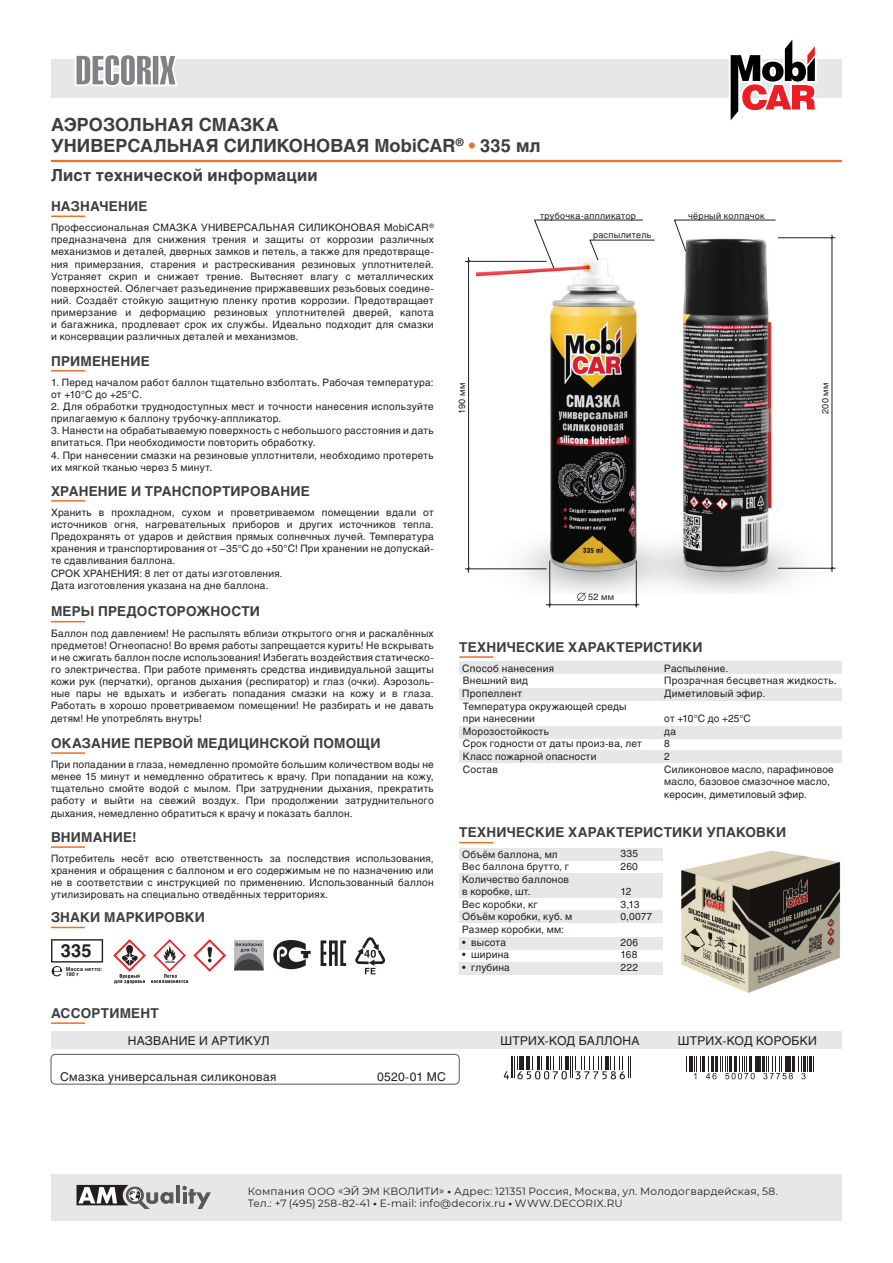
<style>
.page{position:relative;width:893px;height:1263px;background:#fff}
.page>*{position:absolute;margin:0;border:0;box-sizing:border-box;transform-origin:0 0}
.t1{font:700 18px/21.6px "Helios";color:#3e3e3f}
.t2{font:700 18px "Helios";color:#231f20}
.t3{font:700 16.5px "Helios";letter-spacing:.015em;color:#3e3e3f}
.t4{font:700 13.5px "Helios";letter-spacing:.015em;color:#3e3e3f}
.t5{font:12px "Helios";letter-spacing:.025em;color:#231f20}
.t6{font:10.5px/12.6px "Montserrat";letter-spacing:.02em;color:#231f20}
.t7{font:10.2px/12.1px "Helios";letter-spacing:.025em;color:#231f20}
.t8{font:9px "Helios";letter-spacing:.035em;color:#231f20}
.t9{font:700 5.4px/5.6px "Helios";letter-spacing:.035em;color:#231f20}
.s1{color:#f36e21}
.s2{font-weight:700}
</style>
<div class="page">
<div style="left:459px;top:661px;width:383px;height:13px;background:#e6e7e9"></div>
<div style="left:459px;top:750px;width:383px;height:13px;background:#e6e7e9"></div>
<div style="left:459px;top:688px;width:383px;height:12px;background:#e6e7e9"></div>
<div style="left:459px;top:726px;width:383px;height:13px;background:#e6e7e9"></div>
<hr style="left:459px;top:656px;width:34px;height:2px;background:#f36e21">
<hr style="left:51px;top:215px;width:34px;height:2px;background:#f36e21">
<hr style="left:51px;top:370px;width:34px;height:1px;background:#f36e21">
<div style="left:459px;top:848px;width:370px;height:13px;background:#e6e7e9"></div>
<div style="left:459px;top:873px;width:370px;height:25px;background:#e6e7e9"></div>
<div style="left:459px;top:910px;width:370px;height:13px;background:#e6e7e9"></div>
<div style="left:459px;top:937px;width:370px;height:12px;background:#e6e7e9"></div>
<div style="left:459px;top:962px;width:370px;height:12px;background:#e6e7e9"></div>
<hr style="left:459px;top:842px;width:34px;height:1px;background:#f36e21">
<div style="left:663px;top:840px;width:179px;height:167px;background:#fff"></div>
<img style="left:681px;top:850px;width:160px;height:143px">
<hr style="left:51px;top:927px;width:34px;height:1px;background:#f36e21">
<svg style="left:273px;top:940px;width:38px;height:29px"></svg>
<div style="left:234px;top:940px;width:30px;height:30px;background:#bcbdc0"></div>
<svg style="left:234px;top:942px;width:30px;height:28px"></svg>
<svg style="left:113px;top:939px;width:113px;height:45px"></svg>
<svg style="left:51px;top:939px;width:52px;height:37px"></svg>
<div style="left:51px;top:1174px;width:791px;height:46px;background:#e6e7e9"></div>
<hr style="left:176px;top:1185px;width:4px;height:18px;background:#57585a">
<svg style="left:182px;top:1186px;width:29px;height:23px"></svg>
<svg style="left:77px;top:1185px;width:96px;height:24px"></svg>
<hr style="left:51px;top:500px;width:34px;height:2px;background:#f36e21">
<hr style="left:51px;top:621px;width:34px;height:1px;background:#f36e21">
<hr style="left:51px;top:752px;width:34px;height:2px;background:#f36e21">
<hr style="left:51px;top:846px;width:34px;height:2px;background:#f36e21">
<hr style="left:51px;top:160px;width:791px;height:2px;background:#f36e21">
<div style="left:51px;top:60px;width:791px;height:38px;background:#e6e7e9"></div>
<svg style="left:73px;top:55px;width:107px;height:32px"></svg>
<div style="left:51px;top:1031px;width:791px;height:17px;background:#e6e7e9"></div>
<hr style="left:51px;top:1022px;width:34px;height:2px;background:#f36e21">
<div style="left:51px;top:1054px;width:408px;height:30px;border:1px solid #57585a;border-radius:4px"></div>
<svg style="left:729px;top:39px;width:88px;height:82px"></svg>
<svg style="left:355px;top:937px;width:30px;height:37px"></svg>
<svg style="left:321px;top:940px;width:25px;height:26px"></svg>
<img style="left:477px;top:234px;width:359px;height:359px">
<svg style="left:504px;top:1056px;width:127px;height:23px"></svg>
<hr style="left:758px;top:1056px;width:3px;height:15px;background:#231f20">
<hr style="left:762px;top:1056px;width:3px;height:15px;background:#231f20">
<svg style="left:686px;top:1056px;width:71px;height:23px"></svg>
<svg style="left:763px;top:1056px;width:51px;height:23px"></svg>
<hr style="left:549px;top:561px;width:1px;height:46px;background:#231f20">
<hr style="left:546px;top:604px;width:93px;height:1px;background:#231f20">
<hr style="left:636px;top:561px;width:1px;height:46px;background:#231f20">
<hr style="left:468px;top:257px;width:1px;height:316px;background:#231f20">
<hr style="left:465px;top:569px;width:82px;height:1px;background:#231f20">
<hr style="left:465px;top:261px;width:82px;height:1px;background:#231f20">
<hr style="left:832px;top:235px;width:1px;height:337px;background:#231f20">
<hr style="left:778px;top:237px;width:57px;height:1px;background:#231f20">
<hr style="left:778px;top:568px;width:57px;height:1px;background:#231f20">
<svg style="left:830px;top:566px;width:4px;height:4px"></svg>
<svg style="left:577px;top:592px;width:9px;height:9px"></svg>
<svg style="left:534px;top:220px;width:121px;height:48px"></svg>
<svg style="left:674px;top:220px;width:102px;height:31px"></svg>
<h1 class="t1" style="left:51px;top:113px;width:491px">АЭРОЗОЛЬНАЯ СМАЗКА<br>УНИВЕРСАЛЬНАЯ СИЛИКОНОВАЯ MobiCAR<sup>®</sup> <span class="s1">•</span> 335 мл</h1>
<h2 class="t3" style="left:51px;top:166px;width:268px">Лист технической информации</h2>
<h3 class="t4" style="left:51px;top:198px;width:98px">НАЗНАЧЕНИЕ</h3>
<p class="t7" style="left:51px;top:221px;width:384px;text-align:justify">Профессиональная СМАЗКА УНИВЕРСАЛЬНАЯ СИЛИКОНОВАЯ MobiCAR<sup>® </sup>предназначена для снижения трения и защиты от коррозии различных механизмов и деталей, дверных замков и петель, а также для предотвраще&shy;ния примерзания, старения и растрескивания резиновых уплотнителей.<br>Устраняет скрип и снижает трение. Вытесняет влагу с металлических поверхностей. Облегчает разъединение приржавевших резьбовых соедине&shy;ний. Создаёт стойкую защитную пленку против коррозии. Предотвращает примерзание и деформацию резиновых уплотнителей дверей, капота и багажника, продлевает срок их службы. Идеально подходит для смазки и консервации различных деталей и механизмов.</p>
<h3 class="t4" style="left:51px;top:353px;width:100px">ПРИМЕНЕНИЕ</h3>
<p class="t7" style="left:51px;top:376px;width:384px">1. Перед началом работ баллон тщательно взболтать. Рабочая температура: от +10°С до +25°С.</p>
<p class="t7" style="left:51px;top:400px;width:384px">2. Для обработки труднодоступных мест и точности нанесения используйте прилагаемую к баллону трубочку-аппликатор.</p>
<p class="t7" style="left:51px;top:424px;width:384px">3. Нанести на обрабатываемую поверхность с небольшого расстояния и дать впитаться. При необходимости повторить обработку.</p>
<p class="t7" style="left:51px;top:449px;width:384px">4. При нанесении смазки на резиновые уплотнители, необходимо протереть их мягкой тканью через 5 минут.</p>
<h3 class="t4" style="left:51px;top:483px;width:260px">ХРАНЕНИЕ И ТРАНСПОРТИРОВАНИЕ</h3>
<p class="t7" style="left:51px;top:506px;width:384px">Хранить в прохладном, сухом и проветриваемом помещении вдали от источников огня, нагревательных приборов и других источников тепла.<br>Предохранять от ударов и действия прямых солнечных лучей. Температура хранения и транспортирования от –35°С до +50°С! При хранении не допускай&shy;те сдавливания баллона.<br>СРОК ХРАНЕНИЯ: 8 лет от даты изготовления.<br>Дата изготовления указана на дне баллона.</p>
<h3 class="t4" style="left:51px;top:604px;width:211px">МЕРЫ ПРЕДОСТОРОЖНОСТИ</h3>
<p class="t7" style="left:51px;top:627px;width:384px;text-align:justify">Баллон под давлением! Не распылять вблизи открытого огня и раскалённых предметов! Огнеопасно! Во время работы запрещается курить! Не вскрывать и не сжигать баллон после использования! Избегать воздействия статическо&shy;го электричества. При работе применять средства индивидуальной защиты кожи рук (перчатки), органов дыхания (респиратор) и глаз (очки). Аэрозоль&shy;ные пары не вдыхать и избегать попадания смазки на кожу и в глаза.<br>Работать в хорошо проветриваемом помещении! Не разбирать и не давать детям! Не употреблять внутрь!</p>
<h3 class="t4" style="left:51px;top:735px;width:331px">ОКАЗАНИЕ ПЕРВОЙ МЕДИЦИНСКОЙ ПОМОЩИ</h3>
<p class="t7" style="left:51px;top:758px;width:384px;text-align:justify">При попадании в глаза, немедленно промойте большим количеством воды не менее 15 минут и немедленно обратитесь к врачу. При попадании на кожу, тщательно смойте водой с мылом. При затруднении дыхания, прекратить работу и выйти на свежий воздух. При продолжении затруднительного дыхания, немедленно обратиться к врачу и показать баллон.</p>
<h3 class="t4" style="left:51px;top:829px;width:87px">ВНИМАНИЕ!</h3>
<p class="t7" style="left:51px;top:852px;width:384px;text-align:justify">Потребитель несёт всю ответственность за последствия использования, хранения и обращения с баллоном и его содержимым не по назначению или не в соответствии с инструкцией по применению. Использованный баллон утилизировать на специально отведённых территориях.</p>
<h3 class="t4" style="left:51px;top:909px;width:155px">ЗНАКИ МАРКИРОВКИ</h3>
<h1 class="t2" style="left:61px;top:940px;width:32px">335</h1>
<p class="t9" style="left:66px;top:966px;width:38px">Масса нетто:<br>180 г</p>
<p class="t8" style="left:540px;top:210px;width:97px">трубочка-аппликатор</p>
<p class="t8" style="left:593px;top:230px;width:60px">распылитель</p>
<p class="t8" style="left:688px;top:210px;width:78px">чёрный колпачок</p>
<p class="t8" style="left:456px;top:414px;width:32px;rotate:-90deg">190 мм</p>
<p class="t8" style="left:820px;top:414px;width:33px;rotate:-90deg">200 мм</p>
<p class="t8" style="left:588px;top:591px;width:27px">52 мм</p>
<h3 class="t4" style="left:459px;top:639px;width:245px">ТЕХНИЧЕСКИЕ ХАРАКТЕРИСТИКИ</h3>
<p class="t7" style="left:462px;top:662px;width:181px;line-height:12.6px">Способ нанесения<br>Внешний вид<br>Пропеллент<br>Температура окружающей среды при нанесении<br>Морозостойкость<br>Срок годности от даты произ-ва, лет<br>Класс пожарной опасности<br>Состав</p>
<p class="t7" style="left:664px;top:662px;width:174px;line-height:12.6px">Распыление.<br>Прозрачная бесцветная жидкость.<br>Диметиловый эфир.</p>
<p class="t7" style="left:664px;top:712px;width:171px;line-height:12.6px">от +10°С до +25°С<br>да<br>8<br>2<br>Силиконовое масло, парафиновое масло, базовое смазочное масло, керосин, диметиловый эфир.</p>
<h3 class="t4" style="left:459px;top:825px;width:328px">ТЕХНИЧЕСКИЕ ХАРАКТЕРИСТИКИ УПАКОВКИ</h3>
<p class="t7" style="left:462px;top:847px;width:112px;line-height:12.6px">Объём баллона, мл<br>Вес баллона брутто, г<br>Количество баллонов в коробке, шт.<br>Вес коробки, кг<br>Объём коробки, куб. м<br>Размер коробки, мм:</p>
<p class="t7" style="left:462px;top:936px;width:45px">• высота</p>
<p class="t7" style="left:462px;top:948px;width:48px">• ширина</p>
<p class="t7" style="left:462px;top:961px;width:49px">• глубина</p>
<p class="t7" style="left:621px;top:847px;width:19px;line-height:12.6px">335<br>260</p>
<p class="t7" style="left:621px;top:885px;width:33px;line-height:12.6px">12<br>3,13<br>0,0077</p>
<p class="t7" style="left:621px;top:936px;width:19px;line-height:12.6px;text-align:justify">206<br>168<br>222</p>
<h3 class="t4" style="left:51px;top:1005px;width:109px">АССОРТИМЕНТ</h3>
<p class="t5" style="left:128px;top:1033px;width:143px">НАЗВАНИЕ И АРТИКУЛ</p>
<p class="t5" style="left:500px;top:1033px;width:141px">ШТРИХ-КОД БАЛЛОНА</p>
<p class="t5" style="left:678px;top:1033px;width:141px">ШТРИХ-КОД КОРОБКИ</p>
<p class="t5" style="left:60px;top:1069px;width:218px">Смазка универсальная силиконовая</p>
<p class="t5" style="left:377px;top:1069px;width:70px">0520-01 MC</p>
<p class="t6" style="left:248px;top:1184px;width:531px">Компания ООО «ЭЙ ЭМ КВОЛИТИ» <span class="s2">•</span> Адрес: 121351 Россия, Москва, ул. Молодогвардейская, 58.<br>Тел.: +7 (495) 258-82-41 <span class="s2">•</span> E-mail: info@decorix.ru <span class="s2">•</span> WWW.DECORIX.RU</p>
</div>
